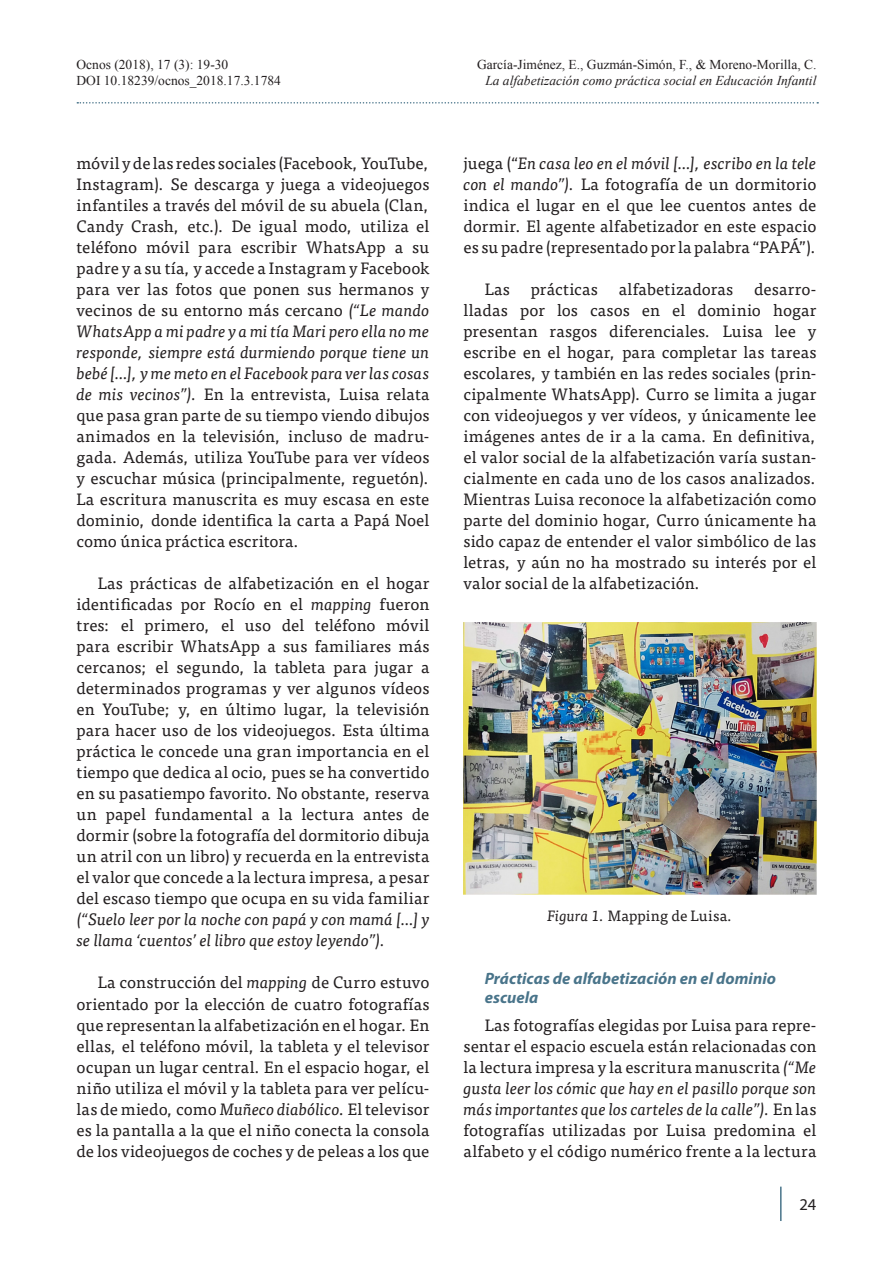
<style>
.page{position:relative;width:893px;height:1263px;background:#fff}
.page>*{position:absolute;margin:0;border:0;box-sizing:border-box;transform-origin:0 0}
.Texto_corrido{font:16.5px/21px "Tisa Pro";letter-spacing:.005em;color:#231f20;text-align:justify}
.Subapartado{font:italic 700 16.5px/19.8px "Myriad Pro";letter-spacing:.005em;color:#49748a}
.t1{font:16.5px "Myriad Pro";color:#231f20}
.Título_figuras-image{font:15px "Tisa Pro";letter-spacing:.01em;color:#231f20}
.t2{font:13.5px/16.2px "Times New Roman";color:#231f20}
.t3{font:italic 13.5px "Times New Roman";color:#231f20}
.s1{font-style:italic}
</style>
<div class="page">
<svg style="left:77px;top:102px;width:741px;height:2px"></svg>
<hr style="left:780px;top:1187px;width:2px;height:33px;background:#49748a">
<img style="left:463px;top:622px;width:353px;height:273px">
<p class="t2" style="left:77px;top:56px;width:206px">Ocnos (2018), 17 (3): 19-30<br>DOI 10.18239/ocnos_2018.17.3.1784</p>
<p class="t2" style="left:477px;top:56px;width:341px">García-Jiménez, E., Guzmán-Simón, F., &amp; Moreno-Morilla, C.</p>
<p class="t3" style="left:485px;top:71px;width:333px">La alfabetización como práctica social en Educación Infantil</p>
<p class="Texto_corrido" style="left:77px;top:152px;width:354px">móvil y de las redes sociales (Facebook, YouTube, Instagram). Se descarga y juega a videojuegos infantiles a través del móvil de su abuela (Clan, Candy Crash, etc.). De igual modo, utiliza el teléfono móvil para escribir WhatsApp a su padre y a su tía, y accede a Instagram y Facebook para ver las fotos que ponen sus hermanos y vecinos de su entorno más cercano <span class="s1">(“Le mando WhatsApp a mi padre y a mi tía Mari pero ella no me responde, siempre está durmiendo porque tiene un bebé […], y me meto en el Facebook para ver las cosas de mis vecinos”).</span> En la entrevista, Luisa relata que pasa gran parte de su tiempo viendo dibujos animados en la televisión, incluso de madru&shy;gada. Además, utiliza YouTube para ver vídeos y escuchar música (principalmente, reguetón).<br>La escritura manuscrita es muy escasa en este dominio, donde identifica la carta a Papá Noel como única práctica escritora.</p>
<p class="Texto_corrido" style="left:77px;top:572px;width:354px;text-indent:21px">Las prácticas de alfabetización en el hogar identificadas por Rocío en el <span class="s1">mapping</span> fueron tres: el primero, el uso del teléfono móvil para escribir WhatsApp a sus familiares más cercanos; el segundo, la tableta para jugar a determinados programas y ver algunos vídeos en YouTube; y, en último lugar, la televisión para hacer uso de los videojuegos. Esta última práctica le concede una gran importancia en el tiempo que dedica al ocio, pues se ha convertido en su pasatiempo favorito. No obstante, reserva un papel fundamental a la lectura antes de dormir (sobre la fotografía del dormitorio dibuja un atril con un libro) y recuerda en la entrevista el valor que concede a la lectura impresa, a pesar del escaso tiempo que ocupa en su vida familiar <span class="s1">(“Suelo leer por la noche con papá y con mamá […] y se llama ‘cuentos’ el libro que estoy leyendo”).</span></p>
<p class="Texto_corrido" style="left:77px;top:971px;width:354px;text-indent:21px">La construcción del <span class="s1">mapping</span> de Curro estuvo orientado por la elección de cuatro fotografías que representan la alfabetización en el hogar. En ellas, el teléfono móvil, la tableta y el televisor ocupan un lugar central. En el espacio hogar, el niño utiliza el móvil y la tableta para ver pelícu&shy;las de miedo, como <span class="s1">Muñeco diabólico</span>. El televisor es la pantalla a la que el niño conecta la consola de los videojuegos de coches y de peleas a los que</p>
<p class="Texto_corrido" style="left:463px;top:152px;width:354px">juega (“<span class="s1">En casa leo en el móvil […], escribo en la tele con el mando”).</span> La fotografía de un dormitorio indica el lugar en el que lee cuentos antes de dormir. El agente alfabetizador en este espacio es su padre (representado por la palabra “PAPÁ”).</p>
<p class="Texto_corrido" style="left:485px;top:278px;width:27px">Las</p>
<p class="Texto_corrido" style="left:531px;top:278px;width:69px">prácticas</p>
<p class="Texto_corrido" style="left:619px;top:278px;width:116px">alfabetizadoras</p>
<p class="Texto_corrido" style="left:463px;top:278px;width:354px;text-indent:291px">desarro&shy;lladas por los casos en el dominio hogar presentan rasgos diferenciales. Luisa lee y escribe en el hogar, para completar las tareas escolares, y también en las redes sociales (prin&shy;cipalmente WhatsApp). Curro se limita a jugar con videojuegos y ver vídeos, y únicamente lee imágenes antes de ir a la cama. En definitiva, el valor social de la alfabetización varía sustan&shy;cialmente en cada uno de los casos analizados.<br>Mientras Luisa reconoce la alfabetización como parte del dominio hogar, Curro únicamente ha sido capaz de entender el valor simbólico de las letras, y aún no ha mostrado su interés por el valor social de la alfabetización.</p>
<p class="Título_figuras-image" style="left:547px;top:905px;width:187px"><span class="s1">Figura 1.</span> Mapping de Luisa.</p>
<p class="Subapartado" style="left:485px;top:967px;width:293px">Prácticas de alfabetización en el dominio escuela</p>
<p class="Texto_corrido" style="left:463px;top:1013px;width:354px;text-indent:21px">Las fotografías elegidas por Luisa para repre&shy;sentar el espacio escuela están relacionadas con la lectura impresa y la escritura manuscrita <span class="s1">(“Me gusta leer los cómic que hay en el pasillo porque son más importantes que los carteles de la calle”).</span> En las fotografías utilizadas por Luisa predomina el alfabeto y el código numérico frente a la lectura</p>
<p class="t1" style="left:799px;top:1194px;width:18px">24</p>
</div>
